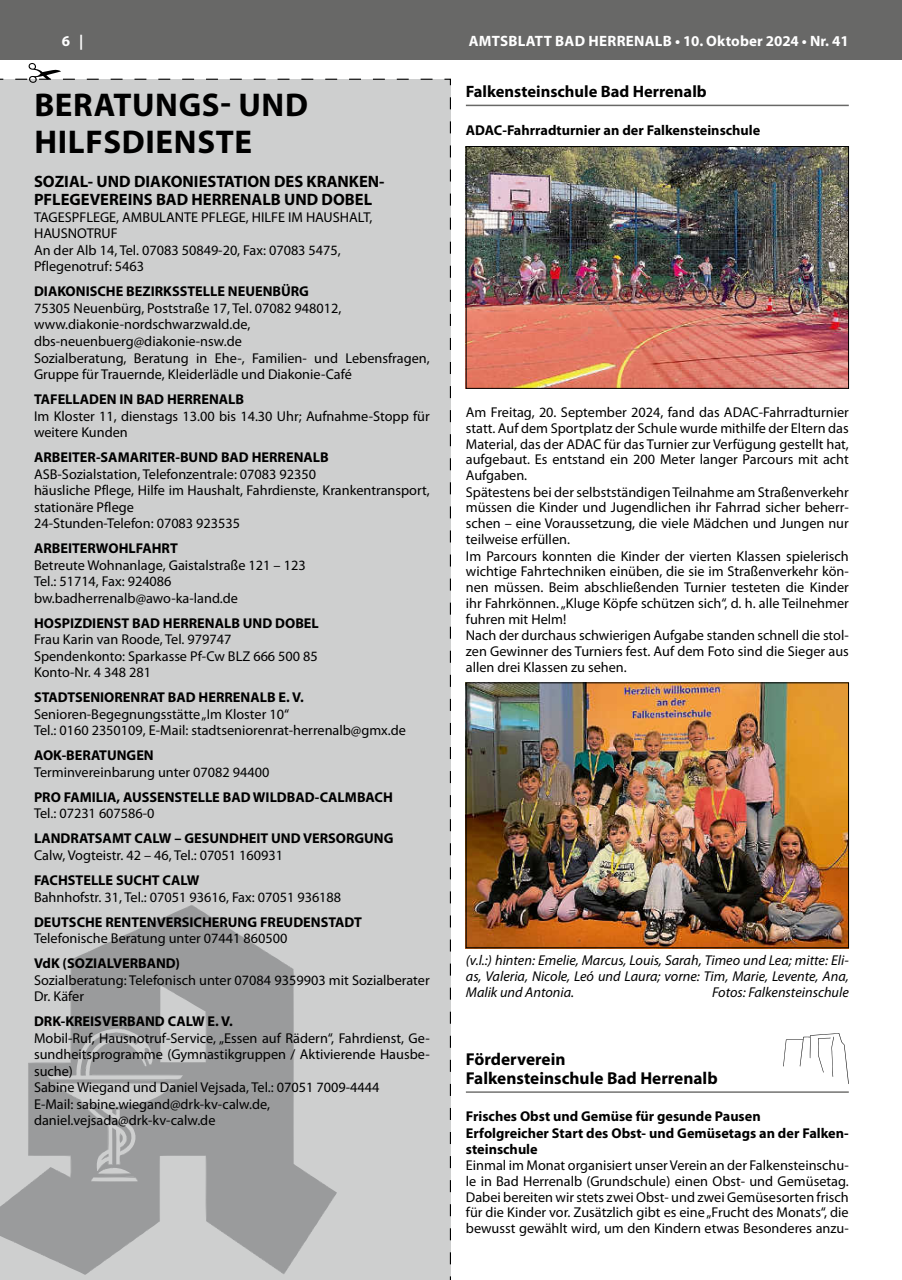
<style>
.page{position:relative;width:902px;height:1280px;background:#fff}
.page>*{position:absolute;margin:0;border:0;box-sizing:border-box;transform-origin:0 0}
.t1{font:700 33px/36.8px "Myriad Pro";letter-spacing:.02em;color:#000}
.t2{font:700 17.25px/18.8px "Myriad Pro";color:#000}
.t3{font:700 16.5px/18.8px "Myriad Pro";color:#000}
.t4{font:700 15px "Myriad Pro";letter-spacing:.02em;color:#fff}
.t5{font:14.25px/16.5px "Myriad Pro";color:#000}
.t6{font:700 14.25px/16.2px "Myriad Pro";color:#000}
.t7{font:italic 14.25px/15.8px "Myriad Pro";color:#000;text-align:justify}
</style>
<div class="page">
<div style="left:0;top:0;width:901px;height:60px;background:#686867"></div>
<hr style="left:466px;top:105px;width:382px;height:1px;background:#686867">
<img style="left:468px;top:148px;width:378px;height:239px">
<div style="left:466px;top:146px;width:382px;height:243px;border:1px solid #000"></div>
<img style="left:468px;top:685px;width:378px;height:261px">
<div style="left:466px;top:683px;width:382px;height:265px;border:1px solid #000"></div>
<hr style="left:466px;top:1091px;width:382px;height:2px;background:#737372">
<svg style="left:783px;top:1033px;width:65px;height:48px"></svg>
<div style="left:0;top:78px;width:451px;height:1202px;background:#cecfcf"></div>
<svg style="left:9px;top:63px;width:423px;height:20px"></svg>
<svg style="left:0;top:905px;width:337px;height:370px;background:#c3c4c4"></svg>
<svg style="left:4px;top:906px;width:202px;height:297px;background:#bdbebf"></svg>
<svg style="left:13px;top:959px;width:321px;height:315px;background:#adaeae"></svg>
<p class="t4" style="left:62px;top:31px;width:23px">6 |</p>
<p class="t4" style="left:468px;top:31px;width:381px">AMTSBLATT BAD HERRENALB • 10. Oktober 2024 • Nr. 41</p>
<p class="t3" style="left:466px;top:82px;width:242px">Falkensteinschule Bad Herrenalb</p>
<p class="t6" style="left:466px;top:122px;width:296px">ADAC-Fahrradturnier an der Falkensteinschule</p>
<h1 class="t1" style="left:34px;top:86px;width:275px">BERATUNGS- UND<br>HILFSDIENSTE</h1>
<p class="t3" style="left:34px;top:171px;width:352px">SOZIAL- UND DIAKONIESTATION DES KRANKEN-<br>PFLEGEVEREINS BAD HERRENALB UND DOBEL</p>
<p class="t5" style="left:34px;top:209px;width:340px">TAGESPFLEGE, AMBULANTE PFLEGE, HILFE IM HAUSHALT, HAUSNOTRUF<br>An der Alb 14, Tel. 07083 50849-20, Fax: 07083 5475, Pflegenotruf: 5463</p>
<p class="t6" style="left:34px;top:283px;width:276px">DIAKONISCHE BEZIRKSSTELLE NEUENBÜRG</p>
<p class="t5" style="left:34px;top:300px;width:397px">75305 Neuenbürg, Poststraße 17, Tel. 07082 948012, www.diakonie-nordschwarzwald.de, dbs-neuenbuerg@diakonie-nsw.de<br>Sozialberatung, Beratung in Ehe-, Familien- und Lebensfragen, Gruppe für Trauernde, Kleiderlädle und Diakonie-Café</p>
<p class="t6" style="left:34px;top:391px;width:211px">TAFELLADEN IN BAD HERRENALB</p>
<p class="t5" style="left:34px;top:407px;width:397px">Im Kloster 11, dienstags 13.00 bis 14.30 Uhr; Aufnahme-Stopp für weitere Kunden</p>
<p class="t6" style="left:34px;top:449px;width:296px">ARBEITER-SAMARITER-BUND BAD HERRENALB</p>
<p class="t5" style="left:34px;top:465px;width:397px">ASB-Sozialstation, Telefonzentrale: 07083 92350<br>häusliche Pflege, Hilfe im Haushalt, Fahrdienste, Krankentransport, stationäre Pflege<br>24-Stunden-Telefon: 07083 923535</p>
<p class="t6" style="left:34px;top:540px;width:145px">ARBEITERWOHLFAHRT</p>
<p class="t5" style="left:34px;top:556px;width:273px">Betreute Wohnanlage, Gaistalstraße 121 – 123<br>Tel.: 51714, Fax: 924086 bw.badherrenalb@awo-ka-land.de</p>
<p class="t6" style="left:34px;top:614px;width:286px">HOSPIZDIENST BAD HERRENALB UND DOBEL</p>
<p class="t5" style="left:34px;top:631px;width:285px">Frau Karin van Roode, Tel. 979747<br>Spendenkonto: Sparkasse Pf-Cw BLZ 666 500 85<br>Konto-Nr. 4 348 281</p>
<p class="t6" style="left:34px;top:689px;width:271px">STADTSENIORENRAT BAD HERRENALB E. V.</p>
<p class="t5" style="left:34px;top:705px;width:373px">Senioren-Begegnungsstätte „Im Kloster 10“<br>Tel.: 0160 2350109, E-Mail: stadtseniorenrat-herrenalb@gmx.de</p>
<p class="t6" style="left:34px;top:747px;width:121px">AOK-BERATUNGEN</p>
<p class="t5" style="left:34px;top:764px;width:237px">Terminvereinbarung unter 07082 94400</p>
<p class="t6" style="left:34px;top:788px;width:360px">PRO FAMILIA, AUSSENSTELLE BAD WILDBAD-CALMBACH</p>
<p class="t5" style="left:34px;top:805px;width:122px">Tel.: 07231 607586-0</p>
<p class="t6" style="left:34px;top:830px;width:361px">LANDRATSAMT CALW – GESUNDHEIT UND VERSORGUNG</p>
<p class="t5" style="left:34px;top:847px;width:250px">Calw, Vogteistr. 42 – 46, Tel.: 07051 160931</p>
<p class="t6" style="left:34px;top:872px;width:167px">FACHSTELLE SUCHT CALW</p>
<p class="t5" style="left:34px;top:888px;width:309px">Bahnhofstr. 31, Tel.: 07051 93616, Fax: 07051 936188</p>
<p class="t6" style="left:34px;top:913px;width:329px">DEUTSCHE RENTENVERSICHERUNG FREUDENSTADT</p>
<p class="t5" style="left:34px;top:930px;width:255px">Telefonische Beratung unter 07441 860500</p>
<p class="t6" style="left:34px;top:955px;width:147px">VdK (SOZIALVERBAND)</p>
<p class="t5" style="left:34px;top:971px;width:397px">Sozialberatung: Telefonisch unter 07084 9359903 mit Sozialberater<br>Dr. Käfer</p>
<p class="t6" style="left:34px;top:1013px;width:200px">DRK-KREISVERBAND CALW E. V.</p>
<p class="t5" style="left:34px;top:1029px;width:397px">Mobil-Ruf, Hausnotruf-Service, „Essen auf Rädern“, Fahrdienst, Ge&shy;sundheitsprogramme (Gymnastikgruppen / Aktivierende Hausbe&shy;suche)<br>Sabine Wiegand und Daniel Vejsada, Tel.: 07051 7009-4444<br>E-Mail: sabine.wiegand@drk-kv-calw.de, daniel.vejsada@drk-kv-calw.de</p>
<p class="t5" style="left:466px;top:404px;width:384px;line-height:15.9px">Am Freitag, 20. September 2024, fand das ADAC-Fahrradturnier statt. Auf dem Sportplatz der Schule wurde mithilfe der Eltern das Material, das der ADAC für das Turnier zur Verfügung gestellt hat, aufgebaut. Es entstand ein 200 Meter langer Parcours mit acht Aufgaben.<br>Spätestens bei der selbstständigen Teilnahme am Straßenverkehr müssen die Kinder und Jugendlichen ihr Fahrrad sicher beherr&shy;schen – eine Voraussetzung, die viele Mädchen und Jungen nur teilweise erfüllen.<br>Im Parcours konnten die Kinder der vierten Klassen spielerisch wichtige Fahrtechniken einüben, die sie im Straßenverkehr kön&shy;nen müssen. Beim abschließenden Turnier testeten die Kinder ihr Fahrkönnen. „Kluge Köpfe schützen sich“, d. h. alle Teilnehmer fuhren mit Helm!<br>Nach der durchaus schwierigen Aufgabe standen schnell die stol&shy;zen Gewinner des Turniers fest. Auf dem Foto sind die Sieger aus allen drei Klassen zu sehen.</p>
<p class="t7" style="left:466px;top:952px;width:384px">(v.l.:) hinten: Emelie, Marcus, Louis, Sarah, Timeo und Lea; mitte: Eli&shy;as, Valeria, Nicole, Leó und Laura; vorne: Tim, Marie, Levente, Ana, Malik und Antonia.</p>
<p class="t7" style="left:712px;top:984px;width:138px">Fotos: Falkensteinschule</p>
<p class="t2" style="left:466px;top:1049px;width:253px">Förderverein<br>Falkensteinschule Bad Herrenalb</p>
<p class="t6" style="left:466px;top:1108px;width:384px">Frisches Obst und Gemüse für gesunde Pausen<br>Erfolgreicher Start des Obst- und Gemüsetags an der Falken&shy;steinschule</p>
<p class="t5" style="left:466px;top:1157px;width:384px;line-height:15.8px;text-align:justify">Einmal im Monat organisiert unser Verein an der Falkensteinschu&shy;le in Bad Herrenalb (Grundschule) einen Obst- und Gemüsetag.<br>Dabei bereiten wir stets zwei Obst- und zwei Gemüsesorten frisch für die Kinder vor. Zusätzlich gibt es eine „Frucht des Monats“, die bewusst gewählt wird, um den Kindern etwas Besonderes anzu-</p>
</div>
